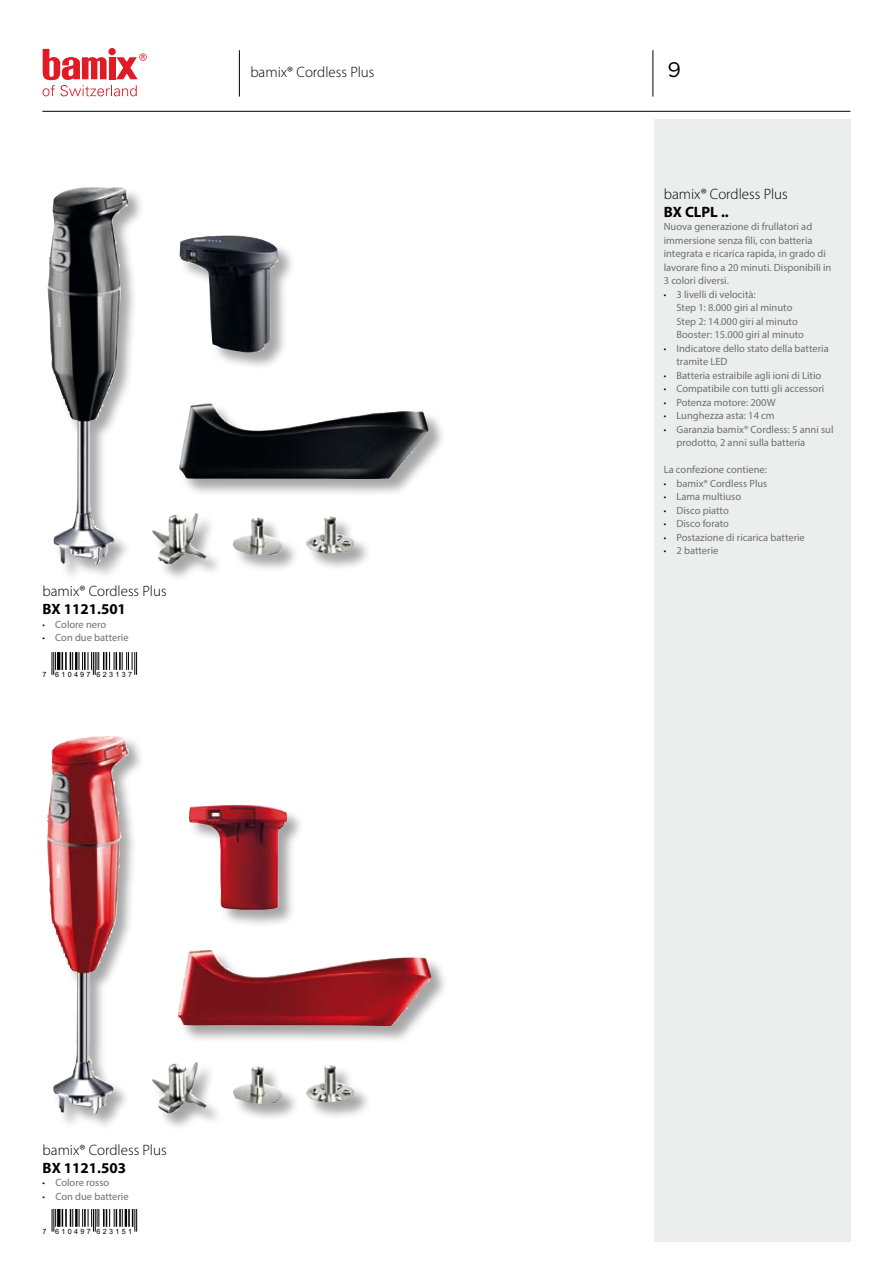
<style>
.page{position:relative;width:893px;height:1263px;background:#fff}
.page>*{position:absolute;margin:0;border:0;box-sizing:border-box;transform-origin:0 0}
.t1{font:21px "Gotham";color:#000}
.t2{font:300 15px "Myriad Pro";color:#000}
.t3{font:700 15px "Myriad Pro";color:#000}
.t4{font:10.5px/13.5px "Myriad Pro";color:#716f6f}
.t5{font:7.2px "Arial";letter-spacing:.32em;color:#000}
.s1{font-weight:300;font-stretch:condensed;color:#000}
</style>
<div class="page">
<hr style="left:42px;top:111px;width:808px;height:1px;background:#000">
<div style="left:654px;top:119px;width:196px;height:1123px;background:#eceded"></div>
<svg style="left:43px;top:49px;width:104px;height:47px"></svg>
<hr style="left:653px;top:50px;width:1px;height:47px;background:#000">
<hr style="left:239px;top:50px;width:1px;height:47px;background:#000">
<div style="left:47px;top:736px;width:402px;height:395px;background:#000;opacity:.35"></div>
<img style="left:47px;top:736px;width:74px;height:377px">
<div style="left:48px;top:187px;width:398px;height:395px;background:#000;opacity:.35"></div>
<img style="left:47px;top:187px;width:183px;height:378px">
<svg style="left:52px;top:652px;width:4px;height:23px"></svg>
<hr style="left:57px;top:652px;width:3px;height:18px;background:#000">
<svg style="left:62px;top:652px;width:75px;height:23px"></svg>
<svg style="left:52px;top:1209px;width:4px;height:22px"></svg>
<hr style="left:57px;top:1209px;width:3px;height:18px;background:#000">
<svg style="left:62px;top:1209px;width:11px;height:18px"></svg>
<hr style="left:75px;top:1209px;width:3px;height:18px;background:#000">
<svg style="left:79px;top:1209px;width:58px;height:22px"></svg>
<h2 class="t2" style="left:43px;top:582px;width:126px">bamix® Cordless Plus</h2>
<h2 class="t3" style="left:43px;top:599px;width:85px">BX 1121.501</h2>
<p class="t4" style="left:43px;top:617px;width:65px"><span class="s1">•</span> Colore nero</p>
<p class="t4" style="left:43px;top:631px;width:88px"><span class="s1">•</span> Con due batterie</p>
<p class="t5" style="left:43px;top:670px;width:91px">7 610497 623137</p>
<h2 class="t2" style="left:250px;top:63px;width:126px">bamix® Cordless Plus</h2>
<h1 class="t1" style="left:668px;top:58px;width:15px">9</h1>
<h2 class="t2" style="left:664px;top:185px;width:126px">bamix® Cordless Plus</h2>
<h2 class="t3" style="left:664px;top:202px;width:67px">BX CLPL ..</h2>
<p class="t4" style="left:664px;top:220px;width:169px">Nuova generazione di frullatori ad immersione senza fili, con batteria integrata e ricarica rapida, in grado di lavorare fino a 20 minuti. Disponibili in 3 colori diversi.</p>
<p class="t4" style="left:676px;top:287px;width:129px;text-indent:-13px"><span class="s1">•</span> 3 livelli di velocità:<br>Step 1: 8.000 giri al minuto<br>Step 2: 14.000 giri al minuto<br>Booster: 15.000 giri al minuto</p>
<p class="t4" style="left:676px;top:341px;width:154px;text-indent:-13px"><span class="s1">•</span> Indicatore dello stato della batteria tramite LED</p>
<p class="t4" style="left:664px;top:368px;width:159px"><span class="s1">•</span> Batteria estraibile agli ioni di Litio</p>
<p class="t4" style="left:664px;top:382px;width:162px"><span class="s1">•</span> Compatibile con tutti gli accessori</p>
<p class="t4" style="left:664px;top:395px;width:113px"><span class="s1">•</span> Potenza motore: 200W</p>
<p class="t4" style="left:664px;top:409px;width:113px"><span class="s1">•</span> Lunghezza asta: 14 cm</p>
<p class="t4" style="left:676px;top:422px;width:159px;text-indent:-13px"><span class="s1">•</span> Garanzia bamix® Cordless: 5 anni sul prodotto, 2 anni sulla batteria</p>
<p class="t4" style="left:664px;top:463px;width:105px">La confezione contiene:</p>
<p class="t4" style="left:664px;top:476px;width:105px"><span class="s1">•</span> bamix® Cordless Plus</p>
<p class="t4" style="left:664px;top:490px;width:79px"><span class="s1">•</span> Lama multiuso</p>
<p class="t4" style="left:664px;top:503px;width:67px"><span class="s1">•</span> Disco piatto</p>
<p class="t4" style="left:664px;top:517px;width:67px"><span class="s1">•</span> Disco forato</p>
<p class="t4" style="left:664px;top:530px;width:143px"><span class="s1">•</span> Postazione di ricarica batterie</p>
<p class="t4" style="left:664px;top:544px;width:56px"><span class="s1">•</span> 2 batterie</p>
<h2 class="t2" style="left:43px;top:1141px;width:126px">bamix® Cordless Plus</h2>
<h2 class="t3" style="left:43px;top:1158px;width:85px">BX 1121.503</h2>
<p class="t4" style="left:43px;top:1176px;width:68px"><span class="s1">•</span> Colore rosso</p>
<p class="t4" style="left:43px;top:1189px;width:88px"><span class="s1">•</span> Con due batterie</p>
<p class="t5" style="left:43px;top:1227px;width:91px">7 610497 623151</p>
</div>
